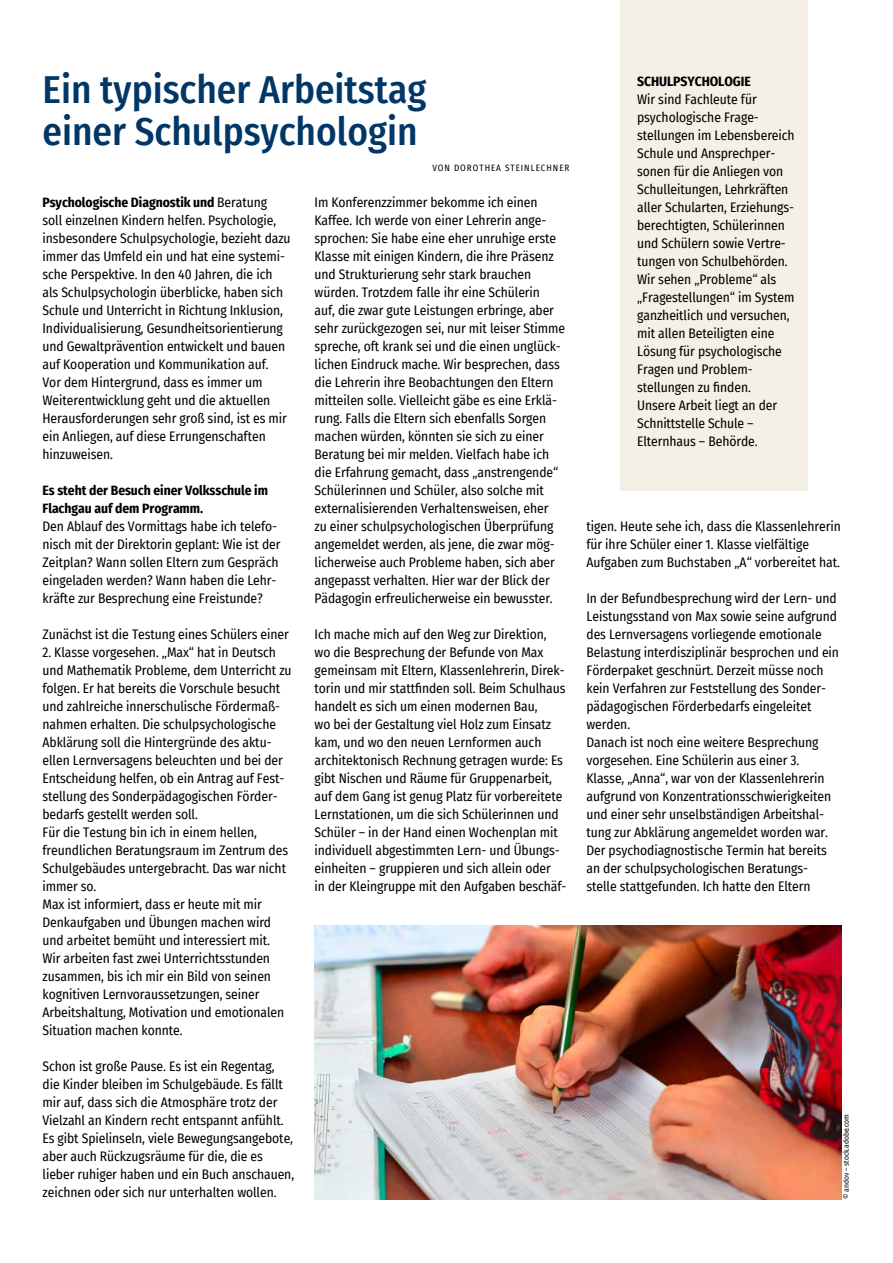
<style>
.page{position:relative;width:893px;height:1263px;background:#fff}
.page>*{position:absolute;margin:0;border:0;box-sizing:border-box;transform-origin:0 0}
.t1{font:500 39px/42px "Fira Sans Condensed";color:#003766}
.t2{font:13.5px/18px "Fira Sans Condensed";letter-spacing:-.005em;color:#000}
.t3{font:700 13.5px/18px "Fira Sans Condensed";letter-spacing:-.005em;color:#000}
.t4{font:9px "Fira Sans Condensed";letter-spacing:.11em;color:#000}
.t5{font:7.5px "Fira Sans Condensed";color:#000}
.s1{font-weight:700}
</style>
<div class="page">
<div style="left:620px;top:0;width:188px;height:490px;background:#f4f0e8"></div>
<img style="left:315px;top:925px;width:527px;height:274px">
<h1 class="t1" style="left:43px;top:67px;width:385px">Ein typischer Arbeitstag einer Schulpsychologin</h1>
<p class="t2" style="left:43px;top:193px;width:250px"><span class="s1">Psychologische Diagnostik und</span> Beratung<br>soll einzelnen Kindern helfen. Psychologie, insbesondere Schulpsychologie, bezieht dazu immer das Umfeld ein und hat eine systemi&shy;sche Perspektive. In den 40 Jahren, die ich als Schulpsychologin überblicke, haben sich Schule und Unterricht in Richtung Inklusion, Individualisierung, Gesundheitsorientierung und Gewaltprävention entwickelt und bauen auf Kooperation und Kommunikation auf.<br>Vor dem Hintergrund, dass es immer um Weiterentwicklung geht und die aktuellen Herausforderungen sehr groß sind, ist es mir ein Anliegen, auf diese Errungenschaften hinzuweisen.</p>
<p class="t3" style="left:43px;top:480px;width:227px">Es steht der Besuch einer Volksschule im<br>Flachgau auf dem Programm.</p>
<p class="t2" style="left:43px;top:517px;width:240px">Den Ablauf des Vormittags habe ich telefo&shy;nisch mit der Direktorin geplant: Wie ist der Zeitplan? Wann sollen Eltern zum Gespräch eingeladen werden? Wann haben die Lehr&shy;kräfte zur Besprechung eine Freistunde?</p>
<p class="t2" style="left:43px;top:625px;width:248px">Zunächst ist die Testung eines Schülers einer</p>
<p class="t2" style="left:43px;top:643px;width:251px">2. Klasse vorgesehen. „Max“ hat in Deutsch und Mathematik Probleme, dem Unterricht zu folgen. Er hat bereits die Vorschule besucht und zahlreiche innerschulische Fördermaß&shy;nahmen erhalten. Die schulpsychologische Abklärung soll die Hintergründe des aktu&shy;ellen Lernversagens beleuchten und bei der Entscheidung helfen, ob ein Antrag auf Fest&shy;stellung des Sonderpädagogischen Förder&shy;bedarfs gestellt werden soll.<br>Für die Testung bin ich in einem hellen, freundlichen Beratungsraum im Zentrum des Schulgebäudes untergebracht. Das war nicht immer so.<br>Max ist informiert, dass er heute mit mir Denkaufgaben und Übungen machen wird und arbeitet bemüht und interessiert mit.<br>Wir arbeiten fast zwei Unterrichtsstunden zusammen, bis ich mir ein Bild von seinen kognitiven Lernvoraussetzungen, seiner Arbeitshaltung, Motivation und emotionalen Situation machen konnte.</p>
<p class="t2" style="left:43px;top:1057px;width:253px">Schon ist große Pause. Es ist ein Regentag, die Kinder bleiben im Schulgebäude. Es fällt mir auf, dass sich die Atmosphäre trotz der Vielzahl an Kindern recht entspannt anfühlt.<br>Es gibt Spielinseln, viele Bewegungsangebote, aber auch Rückzugsräume für die, die es lieber ruhiger haben und ein Buch anschauen, zeichnen oder sich nur unterhalten wollen.</p>
<p class="t4" style="left:432px;top:161px;width:139px">VON DOROTHEA STEINLECHNER</p>
<p class="t2" style="left:315px;top:193px;width:252px">Im Konferenzzimmer bekomme ich einen Kaffee. Ich werde von einer Lehrerin ange&shy;sprochen: Sie habe eine eher unruhige erste Klasse mit einigen Kindern, die ihre Präsenz und Strukturierung sehr stark brauchen würden. Trotzdem falle ihr eine Schülerin<br>auf, die zwar gute Leistungen erbringe, aber sehr zurückgezogen sei, nur mit leiser Stimme spreche, oft krank sei und die einen unglück&shy;lichen Eindruck mache. Wir besprechen, dass die Lehrerin ihre Beobachtungen den Eltern mitteilen solle. Vielleicht gäbe es eine Erklä&shy;rung. Falls die Eltern sich ebenfalls Sorgen machen würden, könnten sie sich zu einer Beratung bei mir melden. Vielfach habe ich die Erfahrung gemacht, dass „anstrengende“ Schülerinnen und Schüler, also solche mit externalisierenden Verhaltensweisen, eher<br>zu einer schulpsychologischen Überprüfung angemeldet werden, als jene, die zwar mög&shy;licherweise auch Probleme haben, sich aber angepasst verhalten. Hier war der Blick der Pädagogin erfreulicherweise ein bewusster.</p>
<p class="t2" style="left:315px;top:625px;width:253px">Ich mache mich auf den Weg zur Direktion,<br>wo die Besprechung der Befunde von Max gemeinsam mit Eltern, Klassenlehrerin, Direk&shy;torin und mir stattfinden soll. Beim Schulhaus handelt es sich um einen modernen Bau,<br>wo bei der Gestaltung viel Holz zum Einsatz kam, und wo den neuen Lernformen auch architektonisch Rechnung getragen wurde: Es gibt Nischen und Räume für Gruppenarbeit, auf dem Gang ist genug Platz für vorbereitete Lernstationen, um die sich Schülerinnen und Schüler – in der Hand einen Wochenplan mit individuell abgestimmten Lern- und Übungs&shy;einheiten – gruppieren und sich allein oder<br>in der Kleingruppe mit den Aufgaben beschäf-</p>
<p class="t3" style="left:637px;top:71px;width:115px">SCHULPSYCHOLOGIE</p>
<p class="t2" style="left:637px;top:90px;width:159px">Wir sind Fachleute für psychologische Frage&shy;stellungen im Lebensbereich<br>Schule und Ansprechper&shy;sonen für die Anliegen von<br>Schulleitungen, Lehrkräften aller Schularten, Erziehungs&shy;berechtigten, Schülerinnen und Schülern sowie Vertre&shy;tungen von Schulbehörden.<br>Wir sehen „Probleme“ als „Fragestellungen“ im System ganzheitlich und versuchen, mit allen Beteiligten eine<br>Lösung für psychologische<br>Fragen und Problem&shy;stellungen zu finden.<br>Unsere Arbeit liegt an der<br>Schnittstelle Schule –<br>Elternhaus – Behörde.</p>
<p class="t2" style="left:586px;top:517px;width:256px">tigen. Heute sehe ich, dass die Klassenlehrerin für ihre Schüler einer 1. Klasse vielfältige<br>Aufgaben zum Buchstaben „A“ vorbereitet hat.</p>
<p class="t2" style="left:586px;top:589px;width:254px">In der Befundbesprechung wird der Lern- und Leistungsstand von Max sowie seine aufgrund des Lernversagens vorliegende emotionale Belastung interdisziplinär besprochen und ein Förderpaket geschnürt. Derzeit müsse noch kein Verfahren zur Feststellung des Sonder&shy;pädagogischen Förderbedarfs eingeleitet werden.<br>Danach ist noch eine weitere Besprechung vorgesehen. Eine Schülerin aus einer 3.<br>Klasse, „Anna“, war von der Klassenlehrerin aufgrund von Konzentrationsschwierigkeiten und einer sehr unselbständigen Arbeitshal&shy;tung zur Abklärung angemeldet worden war.<br>Der psychodiagnostische Termin hat bereits an der schulpsychologischen Beratungs&shy;stelle stattgefunden. Ich hatte den Eltern</p>
<p class="t5" style="left:840px;top:1199px;width:86px;rotate:-90deg">© andov – stock.adobe.com</p>
</div>
